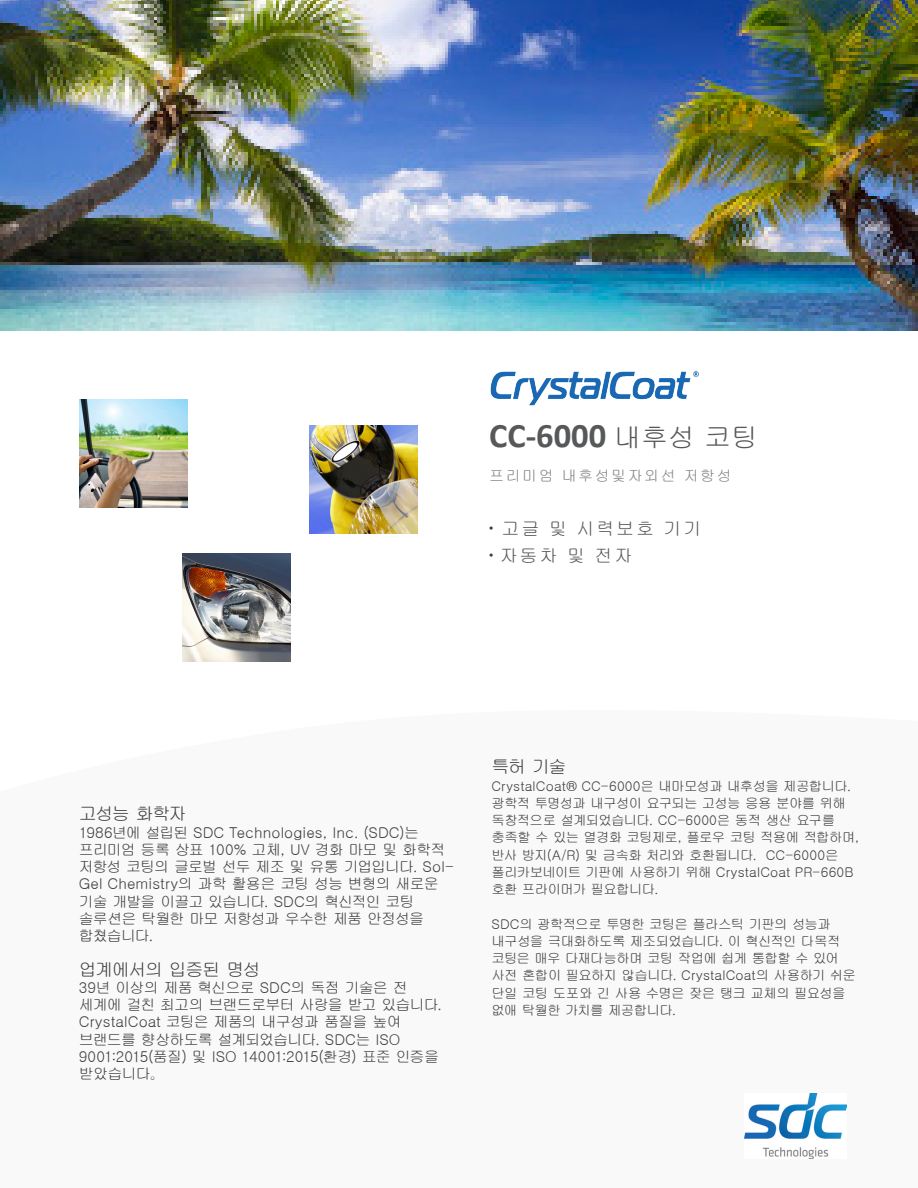
<style>
.page{position:relative;width:918px;height:1188px;background:#fff}
.page>*{position:absolute;margin:0;border:0;box-sizing:border-box;transform-origin:0 0}
.t1{font:700 34.5px "Calibri";color:#57585a}
.t2{font:18px "Gulim";letter-spacing:-.08em;color:#3e3e3f}
.t3{font:18px "Gulim";letter-spacing:.1em;color:#57585a}
.t4{font:15px/17.2px "Gulim";letter-spacing:-.05em;color:#3e3e3f}
.t5{font:15px "Gulim";letter-spacing:.1em;color:#808285}
.t6{font:13.5px/17.2px "Gulim";letter-spacing:-.05em;color:#3e3e3f}
.s1{font-family:"Gulim";font-weight:400;font-size:27px}
</style>
<div class="page">
<img style="left:182px;top:554px;width:108px;height:108px">
<img style="left:80px;top:400px;width:107px;height:108px">
<img style="left:310px;top:426px;width:108px;height:108px">
<img style="left:744px;top:1094px;width:102px;height:64px">
<img style="left:490px;top:371px;width:209px;height:34px">
<img style="left:0;top:0;width:918px;height:330px">
<p class="t1" style="left:489px;top:411px;width:270px">CC-6000 <span class="s1">내후성 코팅</span></p>
<p class="t5" style="left:489px;top:468px;width:244px">프리미엄 내후성및자외선 저항성</p>
<p class="t3" style="left:489px;top:520px;width:214px"><sup>•</sup> 고글 및 시력보호 기기</p>
<p class="t3" style="left:489px;top:547px;width:145px"><sup>•</sup> 자동차 및 전자</p>
<p class="t2" style="left:79px;top:805px;width:109px">고성능 화학자</p>
<p class="t4" style="left:79px;top:824px;width:377px">1986년에 설립된 SDC Technologies, Inc. (SDC)는 프리미엄 등록 상표 100% 고체, UV 경화 마모 및 화학적 저항성 코팅의 글로벌 선두 제조 및 유통 기업입니다. Sol-<br>Gel Chemistry의 과학 활용은 코팅 성능 변형의 새로운 기술 개발을 이끌고 있습니다. SDC의 혁신적인 코팅 솔루션은 탁월한 마모 저항성과 우수한 제품 안정성을 합쳤습니다.</p>
<p class="t2" style="left:79px;top:960px;width:184px">업계에서의 입증된 명성</p>
<p class="t4" style="left:79px;top:979px;width:365px">39년 이상의 제품 혁신으로 SDC의 독점 기술은 전 세계에 걸친 최고의 브랜드로부터 사랑을 받고 있습니다.<br>CrystalCoat 코팅은 제품의 내구성과 품질을 높여 브랜드를 향상하도록 설계되었습니다. SDC는 ISO<br>9001:2015(품질) 및 ISO 14001:2015(환경) 표준 인증을 받았습니다。</p>
<p class="t2" style="left:491px;top:758px;width:77px">특허 기술</p>
<p class="t6" style="left:491px;top:777px;width:370px">CrystalCoat® CC-6000은 내마모성과 내후성을 제공합니다. 광학적 투명성과 내구성이 요구되는 고성능 응용 분야를 위해 독창적으로 설계되었습니다. CC-6000은 동적 생산 요구를 충족할 수 있는 열경화 코팅제로, 플로우 코팅 적용에 적합하며, 반사 방지(A/R) 및 금속화 처리와 호환됩니다. CC-6000은 폴리카보네이트 기판에 사용하기 위해 CrystalCoat PR-660B 호환 프라이머가 필요합니다.</p>
<p class="t6" style="left:491px;top:915px;width:366px">SDC의 광학적으로 투명한 코팅은 플라스틱 기판의 성능과 내구성을 극대화하도록 제조되었습니다. 이 혁신적인 다목적 코팅은 매우 다재다능하며 코팅 작업에 쉽게 통합할 수 있어 사전 혼합이 필요하지 않습니다. CrystalCoat의 사용하기 쉬운 단일 코팅 도포와 긴 사용 수명은 잦은 탱크 교체의 필요성을 없애 탁월한 가치를 제공합니다.</p>
</div>
